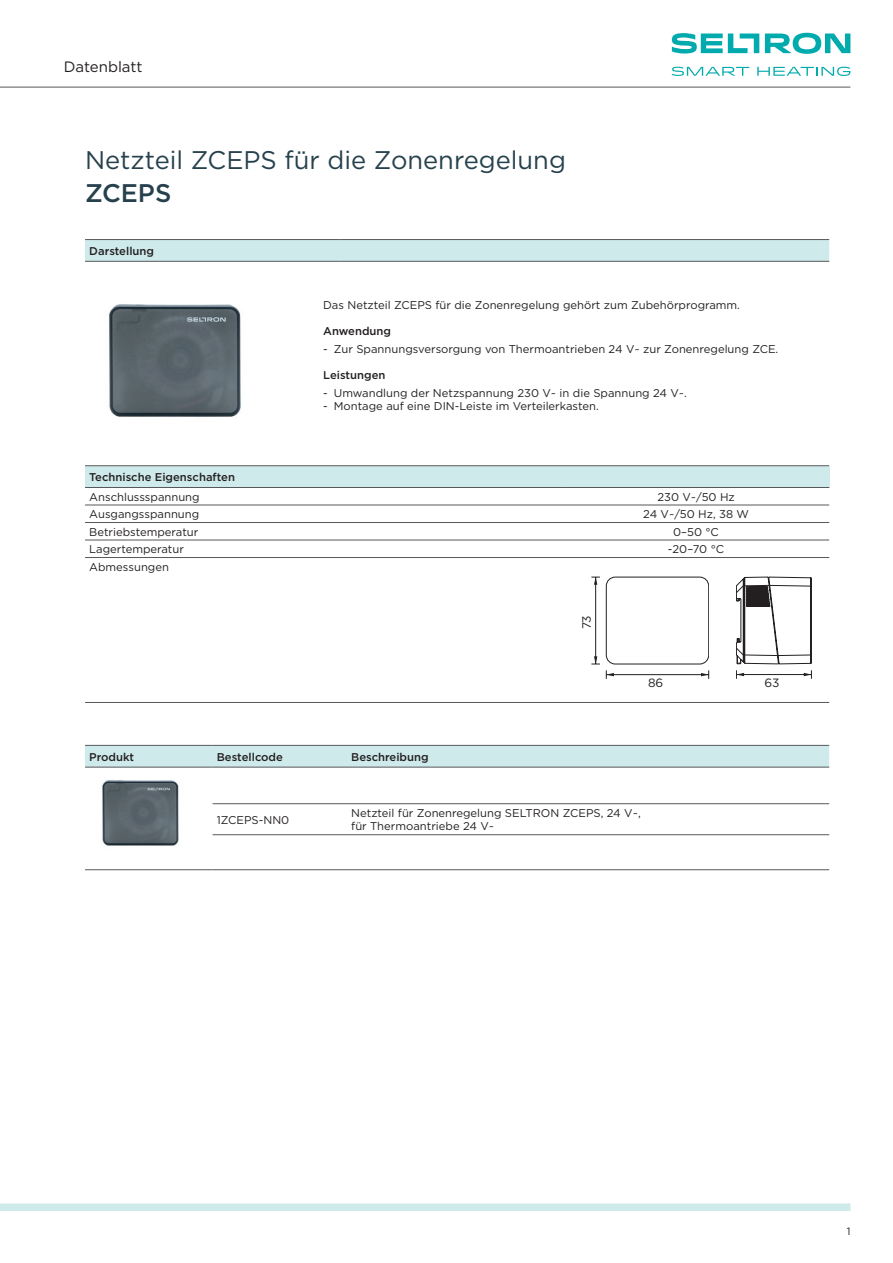
<style>
.page{position:relative;width:893px;height:1263px;background:#fff}
.page>*{position:absolute;margin:0;border:0;box-sizing:border-box;transform-origin:0 0}
.t1{font:25.5px "Gotham";color:#26414d}
.t2{font:500 25.5px "Gotham";color:#26414d}
.t3{font:15px "Gotham";color:#231f20}
.t4{font:12px "Gotham";color:#231f20}
.t5{font:11.25px/13.5px "Gotham";color:#231f20}
.t6{font:500 11.25px "Gotham";color:#231f20}
.t7{font:10.5px "Gotham";color:#231f20}
</style>
<div class="page">
<hr style="left:0;top:87px;width:850px;height:1px;background:#57585a">
<div style="left:0;top:1203px;width:850px;height:8px;background:#ceeaeb"></div>
<svg style="left:765px;top:33px;width:85px;height:21px"></svg>
<svg style="left:672px;top:33px;width:87px;height:21px"></svg>
<svg style="left:672px;top:67px;width:77px;height:9px"></svg>
<svg style="left:757px;top:67px;width:93px;height:9px"></svg>
<svg style="left:85px;top:240px;width:744px;height:21px;background:#cce8e9"></svg>
<hr style="left:85px;top:239px;width:255px;height:1px;background:#57585a">
<hr style="left:340px;top:239px;width:489px;height:1px;background:#57585a">
<hr style="left:85px;top:261px;width:255px;height:1px;background:#57585a">
<hr style="left:340px;top:261px;width:489px;height:1px;background:#57585a">
<div style="left:85px;top:746px;width:744px;height:21px;background:#ceeaeb"></div>
<hr style="left:85px;top:869px;width:128px;height:1px;background:#57585a">
<hr style="left:85px;top:745px;width:128px;height:1px;background:#57585a">
<hr style="left:213px;top:745px;width:134px;height:1px;background:#57585a">
<hr style="left:347px;top:745px;width:482px;height:1px;background:#57585a">
<hr style="left:85px;top:767px;width:128px;height:1px;background:#57585a">
<hr style="left:213px;top:767px;width:134px;height:1px;background:#57585a">
<hr style="left:347px;top:767px;width:482px;height:1px;background:#57585a">
<hr style="left:213px;top:869px;width:134px;height:1px;background:#57585a">
<hr style="left:347px;top:869px;width:482px;height:1px;background:#57585a">
<hr style="left:213px;top:803px;width:134px;height:1px;background:#57585a">
<hr style="left:347px;top:803px;width:482px;height:1px;background:#57585a">
<hr style="left:213px;top:834px;width:134px;height:1px;background:#57585a">
<hr style="left:347px;top:834px;width:482px;height:1px;background:#57585a">
<img style="left:102px;top:780px;width:77px;height:66px">
<img style="left:109px;top:304px;width:132px;height:113px">
<div style="left:85px;top:466px;width:744px;height:21px;background:#ceeaeb"></div>
<hr style="left:85px;top:505px;width:478px;height:1px;background:#57585a">
<hr style="left:563px;top:505px;width:266px;height:1px;background:#57585a">
<hr style="left:85px;top:465px;width:478px;height:1px;background:#57585a">
<hr style="left:563px;top:465px;width:266px;height:1px;background:#57585a">
<hr style="left:85px;top:487px;width:478px;height:1px;background:#57585a">
<hr style="left:85px;top:522px;width:478px;height:1px;background:#57585a">
<hr style="left:85px;top:540px;width:478px;height:1px;background:#57585a">
<hr style="left:85px;top:557px;width:478px;height:1px;background:#57585a">
<hr style="left:85px;top:702px;width:478px;height:1px;background:#57585a">
<hr style="left:563px;top:487px;width:266px;height:1px;background:#57585a">
<hr style="left:563px;top:522px;width:266px;height:1px;background:#57585a">
<hr style="left:563px;top:540px;width:266px;height:1px;background:#57585a">
<hr style="left:563px;top:557px;width:266px;height:1px;background:#57585a">
<hr style="left:563px;top:702px;width:266px;height:1px;background:#57585a">
<div style="left:606px;top:577px;width:103px;height:87px;border:1px solid #231f20;border-radius:9px"></div>
<hr style="left:595px;top:577px;width:1px;height:87px;background:#231f20">
<svg style="left:591px;top:656px;width:9px;height:9px"></svg>
<svg style="left:591px;top:577px;width:9px;height:8px"></svg>
<hr style="left:606px;top:674px;width:103px;height:1px;background:#231f20">
<svg style="left:701px;top:670px;width:8px;height:9px"></svg>
<svg style="left:606px;top:670px;width:8px;height:9px"></svg>
<svg style="left:736px;top:577px;width:76px;height:87px"></svg>
<hr style="left:736px;top:674px;width:75px;height:1px;background:#231f20">
<svg style="left:804px;top:670px;width:8px;height:9px"></svg>
<svg style="left:736px;top:670px;width:8px;height:9px"></svg>
<h2 class="t3" style="left:64px;top:57px;width:80px">Datenblatt</h2>
<h1 class="t1" style="left:85px;top:144px;width:482px">Netzteil ZCEPS für die Zonenregelung</h1>
<h1 class="t2" style="left:85px;top:177px;width:88px">ZCEPS</h1>
<p class="t6" style="left:89px;top:244px;width:66px">Darstellung</p>
<p class="t5" style="left:323px;top:298px;width:418px">Das Netzteil ZCEPS für die Zonenregelung gehört zum Zubehörprogramm.</p>
<p class="t6" style="left:323px;top:324px;width:69px">Anwendung</p>
<p class="t5" style="left:323px;top:342px;width:457px">- Zur Spannungsversorgung von Thermoantrieben 24 V~ zur Zonenregelung ZCE.</p>
<p class="t6" style="left:323px;top:368px;width:64px">Leistungen</p>
<p class="t5" style="left:323px;top:386px;width:365px">- Umwandlung der Netzspannung 230 V~ in die Spannung 24 V~.</p>
<p class="t5" style="left:323px;top:399px;width:277px">- Montage auf eine DIN-Leiste im Verteilerkasten.</p>
<p class="t6" style="left:89px;top:470px;width:147px">Technische Eigenschaften</p>
<p class="t5" style="left:89px;top:490px;width:112px">Anschlussspannung</p>
<p class="t5" style="left:657px;top:490px;width:79px">230 V~/50 Hz</p>
<p class="t5" style="left:89px;top:507px;width:111px">Ausgangsspannung</p>
<p class="t5" style="left:643px;top:507px;width:107px">24 V~/50 Hz, 38 W</p>
<p class="t5" style="left:89px;top:525px;width:111px">Betriebstemperatur</p>
<p class="t5" style="left:673px;top:525px;width:47px">0–50 °C</p>
<p class="t5" style="left:89px;top:542px;width:96px">Lagertemperatur</p>
<p class="t5" style="left:668px;top:542px;width:58px">-20–70 °C</p>
<p class="t5" style="left:89px;top:560px;width:81px">Abmessungen</p>
<p class="t4" style="left:579px;top:629px;width:16px;rotate:-90deg">73</p>
<p class="t4" style="left:648px;top:675px;width:17px">86</p>
<p class="t4" style="left:765px;top:675px;width:16px">63</p>
<p class="t6" style="left:89px;top:749px;width:46px">Produkt</p>
<p class="t6" style="left:217px;top:749px;width:68px">Bestellcode</p>
<p class="t6" style="left:351px;top:749px;width:79px">Beschreibung</p>
<p class="t5" style="left:217px;top:813px;width:74px">1ZCEPS-NN0</p>
<p class="t5" style="left:351px;top:806px;width:291px">Netzteil für Zonenregelung SELTRON ZCEPS, 24 V~, für Thermoantriebe 24 V~</p>
<p class="t7" style="left:847px;top:1225px;width:5px">1</p>
</div>
